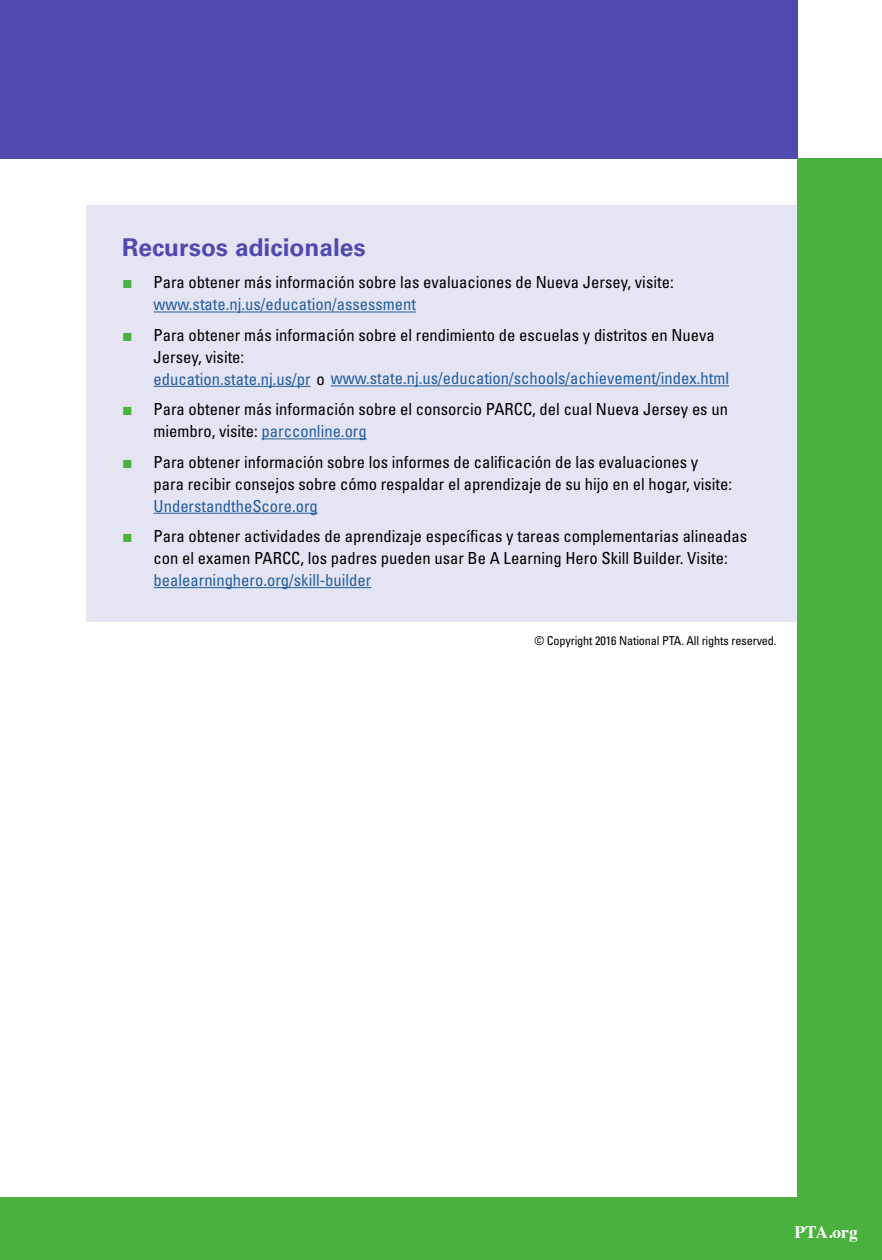
<style>
.page{position:relative;width:882px;height:1260px;background:#fff}
.page>*{position:absolute;margin:0;border:0;box-sizing:border-box;transform-origin:0 0}
.t1{font:700 24.5px "Univers LT Std";color:#504aaf}
.t2{font:700 17.5px "Times";color:#fff}
.t3{font:condensed 16.62px/21.9px "Univers LT Std";color:#000}
.t4{font:condensed 16.62px "Univers LT Std";color:#215e9e}
.t5{font:condensed 12.25px "Univers LT Std";letter-spacing:-.01em;color:#000}
.s1{font-family:"Arial";font-stretch:normal;font-size:17.5px;color:#4ab13f}
.s2{color:#215e9e}
</style>
<div class="page">
<div style="left:86px;top:205px;width:711px;height:417px;background:#e5e4f3"></div>
<div style="left:0;top:1197px;width:882px;height:63px;background:#4ab13f"></div>
<div style="left:0;top:0;width:797px;height:158px;background:#504aaf"></div>
<div style="left:798px;top:158px;width:84px;height:1056px;background:#4ab13f"></div>
<hr style="left:154px;top:312px;width:262px;height:1px;background:#215e9e">
<hr style="left:154px;top:386px;width:157px;height:1px;background:#215e9e">
<hr style="left:262px;top:438px;width:105px;height:1px;background:#215e9e">
<hr style="left:154px;top:513px;width:164px;height:1px;background:#215e9e">
<hr style="left:154px;top:587px;width:217px;height:1px;background:#215e9e">
<hr style="left:331px;top:386px;width:398px;height:1px;background:#215e9e">
<h1 class="t1" style="left:122px;top:233px;width:245px">Recursos adicionales</h1>
<p class="t3" style="left:154px;top:271px;width:522px;text-indent:-32px"><span class="s1">■</span> Para obtener más información sobre las evaluaciones de Nueva Jersey, visite: <span class="s2">www.state.nj.us/education/assessment</span></p>
<p class="t3" style="left:154px;top:324px;width:577px;text-indent:-32px"><span class="s1">■</span> Para obtener más información sobre el rendimiento de escuelas y distritos en Nueva<br>Jersey, visite:<br><span class="s2">education.state.nj.us/pr</span> o <span class="s2">www.state.nj.us/education/schools/achievement/index.html</span></p>
<p class="t3" style="left:154px;top:398px;width:576px;text-indent:-32px"><span class="s1">■</span> Para obtener más información sobre el consorcio PARCC, del cual Nueva Jersey es un miembro, visite: <span class="s2">parcconline.org</span></p>
<p class="t3" style="left:154px;top:451px;width:580px;text-indent:-32px"><span class="s1">■</span> Para obtener información sobre los informes de calificación de las evaluaciones y para recibir consejos sobre cómo respaldar el aprendizaje de su hijo en el hogar, visite:</p>
<p class="t4" style="left:154px;top:495px;width:166px">UnderstandtheScore.org</p>
<p class="t3" style="left:154px;top:525px;width:595px;text-indent:-32px"><span class="s1">■</span> Para obtener actividades de aprendizaje específicas y tareas complementarias alineadas con el examen PARCC, los padres pueden usar Be A Learning Hero Skill Builder. Visite:</p>
<p class="t4" style="left:154px;top:570px;width:219px">bealearninghero.org/skill-builder</p>
<p class="t5" style="left:534px;top:633px;width:244px">© Copyright 2016 National PTA. All rights reserved.</p>
<p class="t2" style="left:794px;top:1216px;width:65px">PTA.org</p>
</div>
